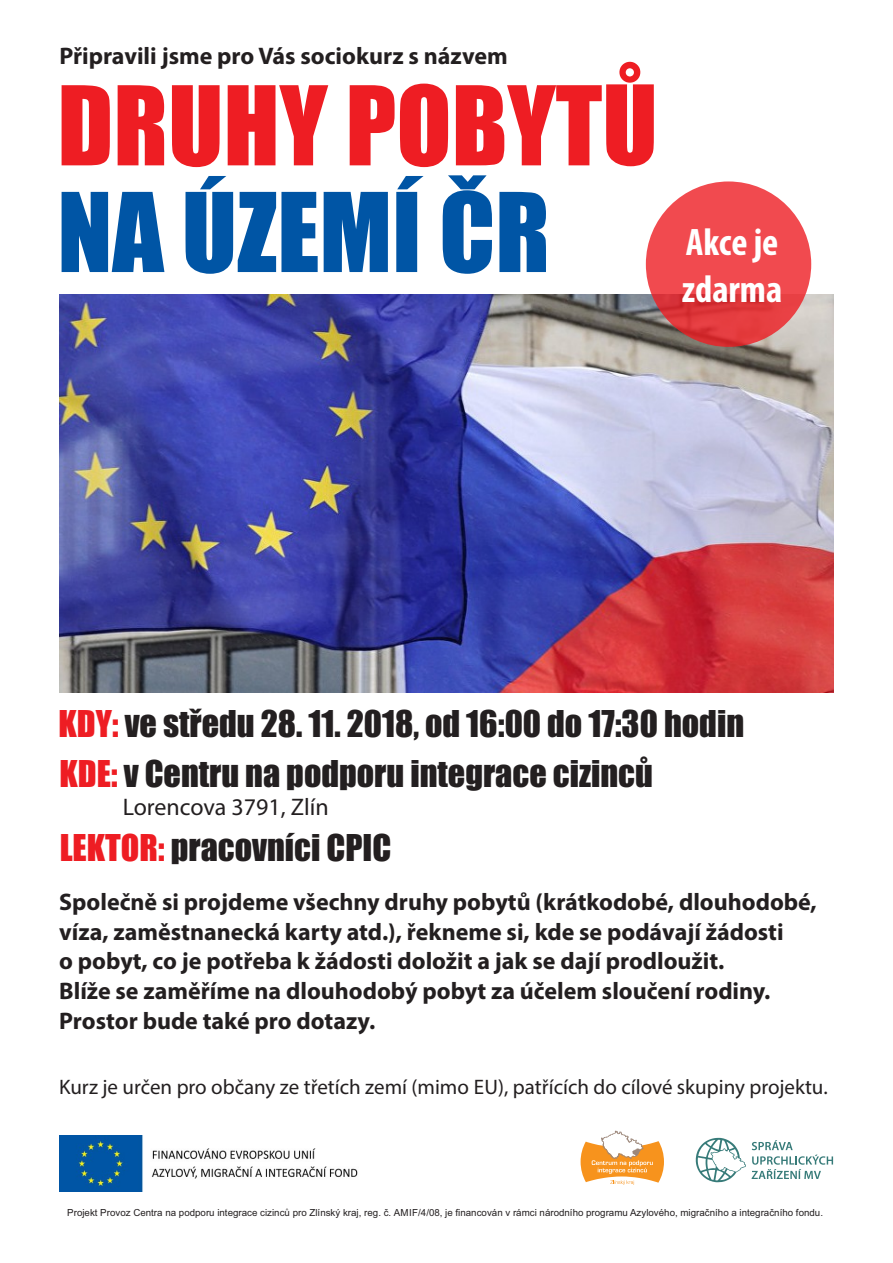
<style>
.page{position:relative;width:893px;height:1263px;background:#fff}
.page>*{position:absolute;margin:0;border:0;box-sizing:border-box;transform-origin:0 0}
.t1{font:101.4px "Impact";color:#ee1d23}
.t2{font:101.4px "Impact";color:#0055a5}
.t3{font:700 condensed 38.55px/46.5px "Myriad Pro";color:#fff}
.t4{font:34.05px "Impact";color:#231f20}
.t5{font:700 24px/29.7px "Myriad Pro";color:#231f20}
.t6{font:24px "Myriad Pro";color:#231f20}
.t7{font:21px "Myriad Pro";color:#231f20}
.t8{font:9.75px "Arial";color:#231f20}
.s1{color:#ee1d23}
</style>
<div class="page">
<img style="left:60px;top:294px;width:773px;height:398px">
<div style="left:646px;top:181px;width:165px;height:166px;background:#ee1d23;border-radius:50%;opacity:.8"></div>
<img style="left:60px;top:1136px;width:298px;height:55px">
<svg style="left:696px;top:1138px;width:50px;height:44px"></svg>
<svg style="left:752px;top:1140px;width:81px;height:39px"></svg>
<svg style="left:581px;top:1130px;width:83px;height:55px"></svg>
<p class="t5" style="left:59px;top:43px;width:450px">Připravili jsme pro Vás sociokurz s názvem</p>
<h1 class="t1" style="left:57px;top:85px;width:602px">DRUHY POBYTŮ</h1>
<h1 class="t2" style="left:57px;top:192px;width:494px">NA ÚZEMÍ ČR</h1>
<h2 class="t3" style="left:682px;top:222px;width:102px">Akce je zdarma</h2>
<h3 class="t4" style="left:59px;top:710px;width:687px"><span class="s1">KDY:</span> ve středu 28. 11. 2018, od 16:00 do 17:30 hodin</h3>
<h3 class="t4" style="left:60px;top:760px;width:595px"><span class="s1">KDE:</span> v Centru na podporu integrace cizinců</h3>
<p class="t6" style="left:123px;top:797px;width:208px">Lorencova 3791, Zlín</p>
<h3 class="t4" style="left:60px;top:833px;width:333px"><span class="s1">LEKTOR:</span> pracovníci CPIC</h3>
<p class="t5" style="left:59px;top:889px;width:759px">Společně si projdeme všechny druhy pobytů (krátkodobé, dlouhodobé, víza, zaměstnanecká karty atd.), řekneme si, kde se podávají žádosti<br>o pobyt, co je potřeba k žádosti doložit a jak se dají prodloužit.<br>Blíže se zaměříme na dlouhodobý pobyt za účelem sloučení rodiny.<br>Prostor bude také pro dotazy.</p>
<p class="t7" style="left:59px;top:1078px;width:770px">Kurz je určen pro občany ze třetích zemí (mimo EU), patřících do cílové skupiny projektu.</p>
<p class="t8" style="left:67px;top:1208px;width:757px">Projekt Provoz Centra na podporu integrace cizinců pro Zlínský kraj, reg. č. AMIF/4/08, je financován v rámci národního programu Azylového, migračního a integračního fondu.</p>
</div>
